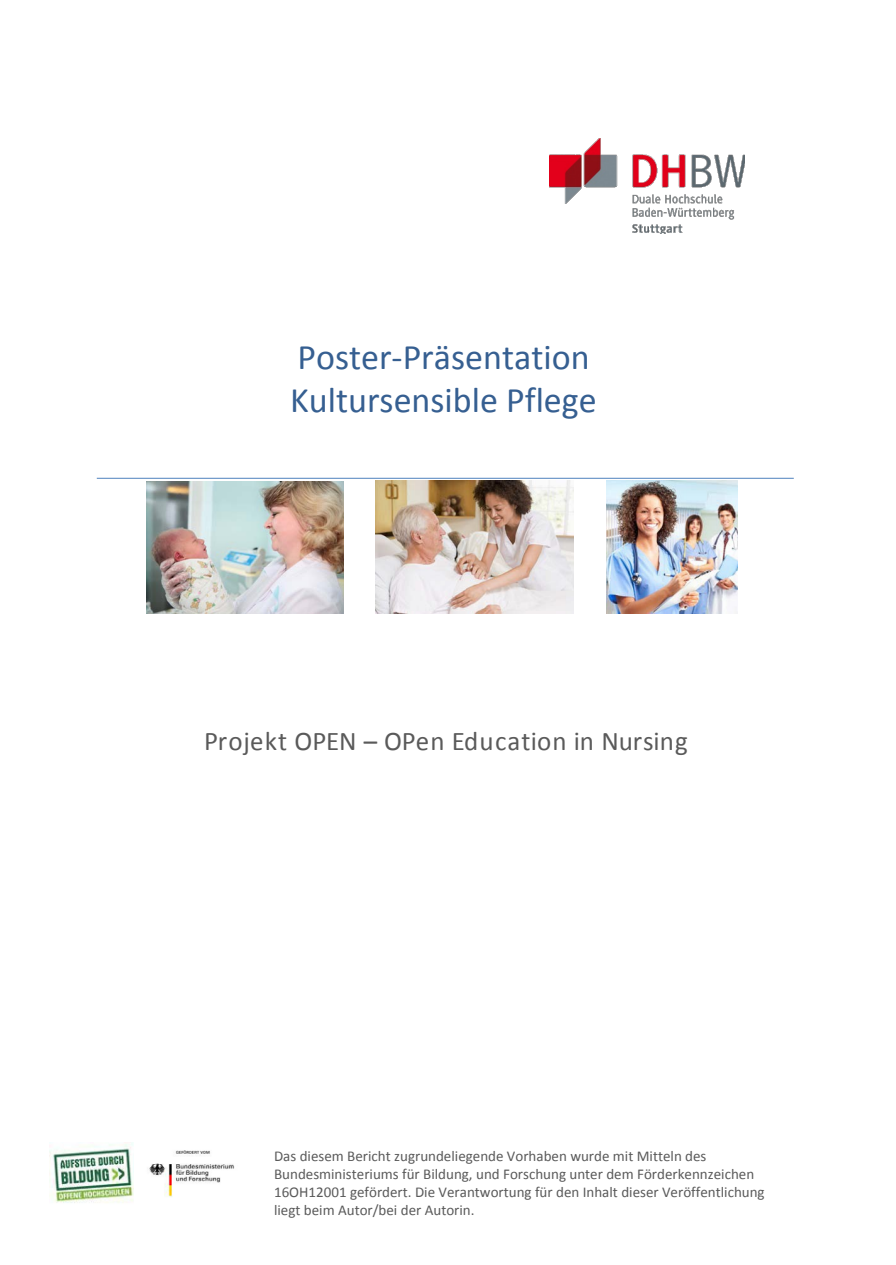
<style>
.page{position:relative;width:896px;height:1265px;background:#fff}
.page>*{position:absolute;margin:0;border:0;box-sizing:border-box;transform-origin:0 0}
.t1{font:36px/43.2px "Calibri";color:#365f91}
.t2{font:27px "Calibri";letter-spacing:.005em;color:#5a5a5a}
.t3{font:15px/18px "Calibri";color:#5a5a5a}
</style>
<div class="page">
<hr style="left:97px;top:478px;width:696px;height:1px;background:#4f81bd">
<img style="left:606px;top:480px;width:131px;height:133px">
<img style="left:146px;top:481px;width:198px;height:132px">
<img style="left:375px;top:480px;width:198px;height:133px">
<img style="left:549px;top:138px;width:195px;height:96px">
<img style="left:49px;top:1142px;width:85px;height:61px">
<img style="left:149px;top:1150px;width:86px;height:47px">
<p class="t1" style="left:290px;top:336px;width:308px">Poster-Präsentation<br>Kultursensible Pflege</p>
<p class="t2" style="left:204px;top:724px;width:485px">Projekt OPEN – OPen Education in Nursing</p>
<p class="t3" style="left:274px;top:1146px;width:492px">Das diesem Bericht zugrundeliegende Vorhaben wurde mit Mitteln des Bundesministeriums für Bildung, und Forschung unter dem Förderkennzeichen 16OH12001 gefördert. Die Verantwortung für den Inhalt dieser Veröffentlichung liegt beim Autor/bei der Autorin.</p>
</div>
